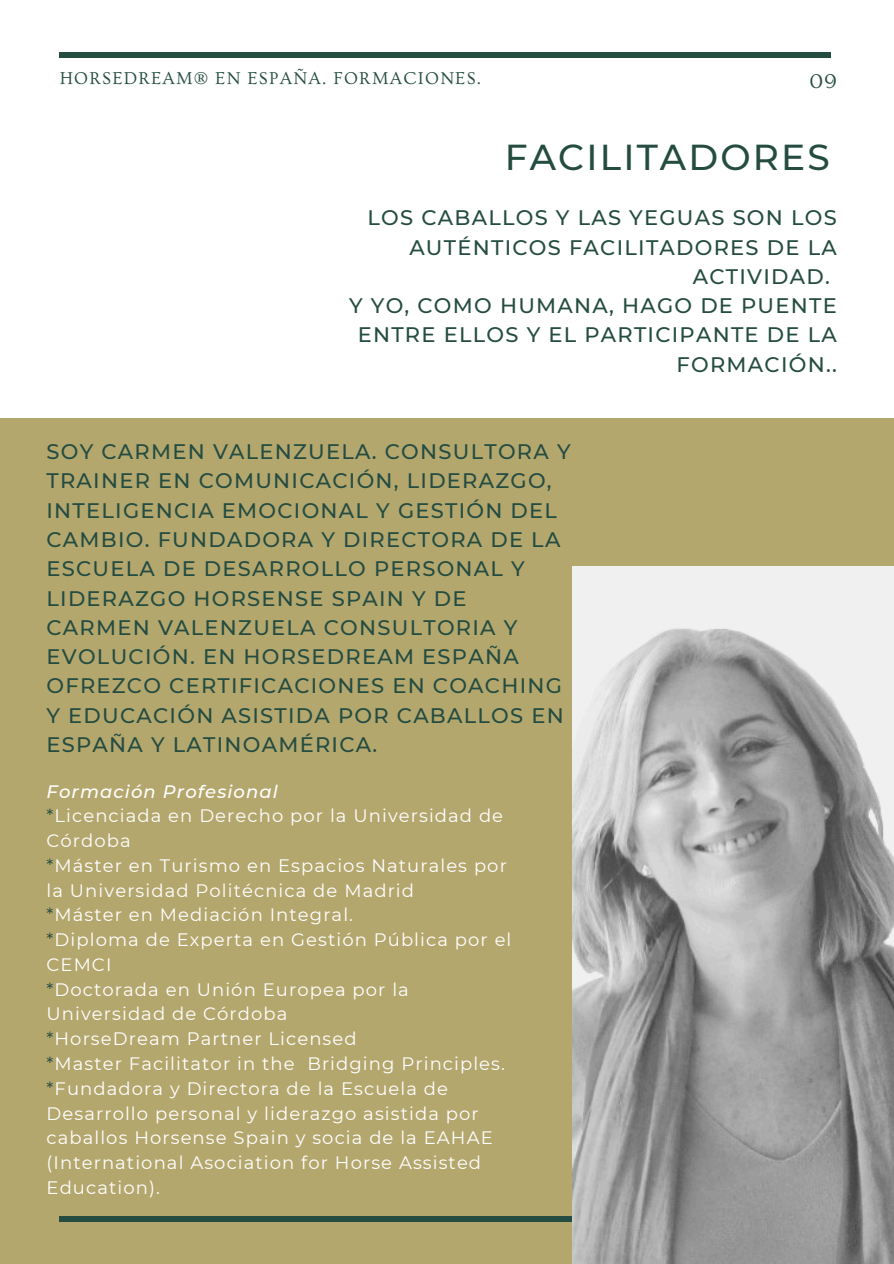
<style>
.page{position:relative;width:894px;height:1264px;background:#fff}
.page>*{position:absolute;margin:0;border:0;box-sizing:border-box;transform-origin:0 0}
.t1{font:500 36px "Montserrat";letter-spacing:.06em;color:#244c41}
.t2{font:500 21px/29.2px "Montserrat";letter-spacing:.06em;color:#244c41}
.t3{font:21px "Ovo";color:#244c41}
.t4{font:18px/24.8px "Montserrat";letter-spacing:.06em;color:#fff}
.t5{font:18px "Ovo";letter-spacing:.07em;color:#244c41}
.t6{font:italic 500 18px "Montserrat";letter-spacing:.06em;color:#fff}
.s1{color:#244c41}
</style>
<div class="page">
<hr style="left:60px;top:53px;width:770px;height:4px;background:#244c41">
<div style="left:0;top:418px;width:893px;height:845px;background:#b4a76e"></div>
<div style="left:60px;top:1216px;width:770px;height:5px;background:#244c41"></div>
<img style="left:572px;top:567px;width:321px;height:696px">
<p class="t5" style="left:60px;top:69px;width:423px">HORSEDREAM® EN ESPAÑA. FORMACIONES.</p>
<h3 class="t3" style="left:809px;top:69px;width:28px">09</h3>
<p class="t1" style="left:504px;top:135px;width:326px">FACILITADORES</p>
<p class="t2" style="left:367px;top:203px;width:470px">LOS CABALLOS Y LAS YEGUAS SON LOS</p>
<p class="t2" style="left:409px;top:232px;width:429px">AUTÉNTICOS FACILITADORES DE LA</p>
<p class="t2" style="left:692px;top:262px;width:138px">ACTIVIDAD.</p>
<p class="t2" style="left:349px;top:291px;width:489px">Y YO, COMO HUMANA, HAGO DE PUENTE</p>
<p class="t2" style="left:357px;top:320px;width:480px">ENTRE ELLOS Y EL PARTICIPANTE DE LA</p>
<p class="t2" style="left:676px;top:349px;width:162px">FORMACIÓN..</p>
<h1 class="t2" style="left:46px;top:437px;width:525px">SOY CARMEN VALENZUELA. CONSULTORA Y TRAINER EN COMUNICACIÓN, LIDERAZGO, INTELIGENCIA EMOCIONAL Y GESTIÓN DEL CAMBIO. FUNDADORA Y DIRECTORA DE LA ESCUELA DE DESARROLLO PERSONAL Y LIDERAZGO HORSENSE SPAIN Y DE CARMEN VALENZUELA CONSULTORIA Y EVOLUCIÓN. EN HORSEDREAM ESPAÑA OFREZCO CERTIFICACIONES EN COACHING Y EDUCACIÓN ASISTIDA POR CABALLOS EN ESPAÑA Y LATINOAMÉRICA.</h1>
<h2 class="t6" style="left:46px;top:780px;width:233px">Formación Profesional</h2>
<p class="t4" style="left:46px;top:803px;width:458px"><span class="s1">*</span>Licenciada en Derecho por la Universidad de<br>Córdoba</p>
<p class="t4" style="left:46px;top:853px;width:461px"><span class="s1">*</span>Máster en Turismo en Espacios Naturales por la Universidad Politécnica de Madrid</p>
<h2 class="t4" style="left:46px;top:902px;width:308px"><span class="s1">*</span>Máster en Mediación Integral.</h2>
<p class="t4" style="left:46px;top:927px;width:466px"><span class="s1">*</span>Diploma de Experta en Gestión Pública por el<br>CEMCI</p>
<p class="t4" style="left:46px;top:976px;width:364px"><span class="s1">*</span>Doctorada en Unión Europea por la<br>Universidad de Córdoba</p>
<p class="t4" style="left:46px;top:1026px;width:311px"><span class="s1">*</span>HorseDream Partner Licensed</p>
<p class="t4" style="left:46px;top:1051px;width:460px"><span class="s1">*</span>Master Facilitator in the Bridging Principles.</p>
<p class="t4" style="left:46px;top:1075px;width:447px"><span class="s1">*</span>Fundadora y Directora de la Escuela de Desarrollo personal y liderazgo asistida por caballos Horsense Spain y socia de la EAHAE (International Asociation for Horse Assisted Education).</p>
</div>
